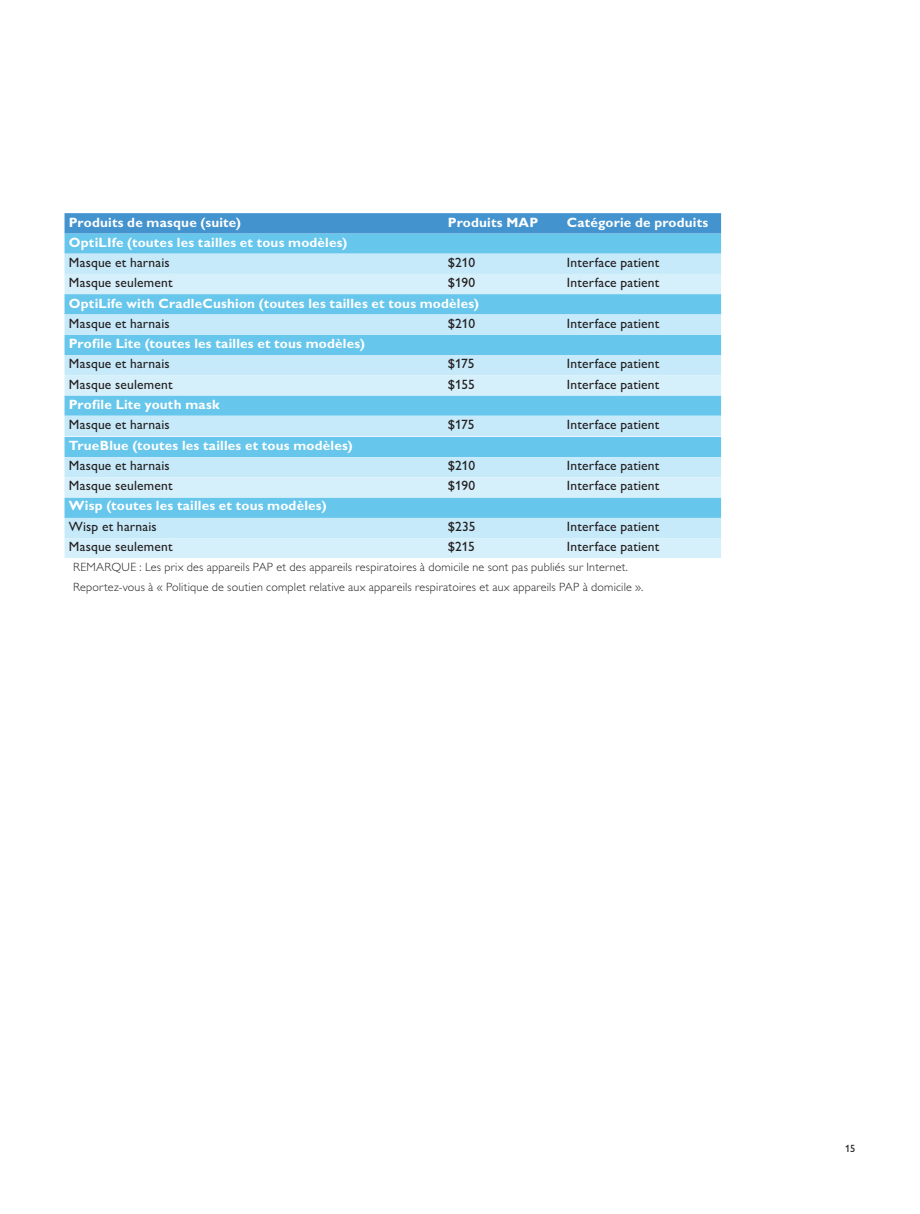
<style>
.page{position:relative;width:920px;height:1214px;background:#fff}
.page>*{position:absolute;margin:0;border:0;box-sizing:border-box;transform-origin:0 0}
.t1{font:13.5px "Gill Sans Alt One WGL";letter-spacing:.015em;color:#231f20}
.t2{font:700 13.5px "Gill Sans Alt One WGL";letter-spacing:.015em;color:#fff}
.t3{font:12px/20.2px "Gill Sans Alt One WGL Light";letter-spacing:.02em;color:#231f20}
.t4{font:10.5px "Gill Sans Alt One WGL";color:#231f20}
</style>
<div class="page">
<svg style="left:65px;top:213px;width:656px;height:345px;background:#a1d9f2"></svg>
<p class="t2" style="left:69px;top:213px;width:174px">Produits de masque (suite)</p>
<p class="t2" style="left:448px;top:213px;width:92px">Produits MAP</p>
<p class="t2" style="left:567px;top:213px;width:143px">Catégorie de produits</p>
<p class="t2" style="left:69px;top:233px;width:280px">OptiLIfe (toutes les tailles et tous modèles)</p>
<p class="t1" style="left:69px;top:253px;width:103px">Masque et harnais</p>
<p class="t1" style="left:448px;top:253px;width:29px">$210</p>
<p class="t1" style="left:567px;top:253px;width:94px">Interface patient</p>
<p class="t1" style="left:69px;top:273px;width:105px">Masque seulement</p>
<p class="t1" style="left:448px;top:273px;width:29px">$190</p>
<p class="t1" style="left:567px;top:273px;width:94px">Interface patient</p>
<p class="t2" style="left:69px;top:294px;width:412px">OptiLife with CradleCushion (toutes les tailles et tous modèles)</p>
<p class="t1" style="left:69px;top:314px;width:103px">Masque et harnais</p>
<p class="t1" style="left:448px;top:314px;width:29px">$210</p>
<p class="t1" style="left:567px;top:314px;width:94px">Interface patient</p>
<p class="t2" style="left:69px;top:334px;width:298px">Profile Lite (toutes les tailles et tous modèles)</p>
<p class="t1" style="left:69px;top:354px;width:103px">Masque et harnais</p>
<p class="t1" style="left:448px;top:354px;width:28px">$175</p>
<p class="t1" style="left:567px;top:354px;width:94px">Interface patient</p>
<p class="t1" style="left:69px;top:375px;width:105px">Masque seulement</p>
<p class="t1" style="left:448px;top:375px;width:29px">$155</p>
<p class="t1" style="left:567px;top:375px;width:94px">Interface patient</p>
<p class="t2" style="left:69px;top:395px;width:152px">Profile Lite youth mask</p>
<p class="t1" style="left:69px;top:415px;width:103px">Masque et harnais</p>
<p class="t1" style="left:448px;top:415px;width:28px">$175</p>
<p class="t1" style="left:567px;top:415px;width:94px">Interface patient</p>
<p class="t2" style="left:69px;top:435px;width:285px">TrueBlue (toutes les tailles et tous modèles)</p>
<p class="t1" style="left:69px;top:456px;width:103px">Masque et harnais</p>
<p class="t1" style="left:448px;top:456px;width:29px">$210</p>
<p class="t1" style="left:567px;top:456px;width:94px">Interface patient</p>
<p class="t1" style="left:69px;top:476px;width:105px">Masque seulement</p>
<p class="t1" style="left:448px;top:476px;width:29px">$190</p>
<p class="t1" style="left:567px;top:476px;width:94px">Interface patient</p>
<p class="t2" style="left:69px;top:496px;width:259px">Wisp (toutes les tailles et tous modèles)</p>
<p class="t1" style="left:69px;top:516px;width:89px">Wisp et harnais</p>
<p class="t1" style="left:448px;top:516px;width:29px">$235</p>
<p class="t1" style="left:567px;top:516px;width:94px">Interface patient</p>
<p class="t1" style="left:69px;top:537px;width:105px">Masque seulement</p>
<p class="t1" style="left:448px;top:537px;width:29px">$215</p>
<p class="t1" style="left:567px;top:537px;width:94px">Interface patient</p>
<p class="t3" style="left:73px;top:557px;width:572px">REMARQUE : Les prix des appareils PAP et des appareils respiratoires à domicile ne sont pas publiés sur Internet.<br>Reportez-vous à « Politique de soutien complet relative aux appareils respiratoires et aux appareils PAP à domicile ».</p>
<p class="t4" style="left:845px;top:1141px;width:12px">15</p>
</div>
